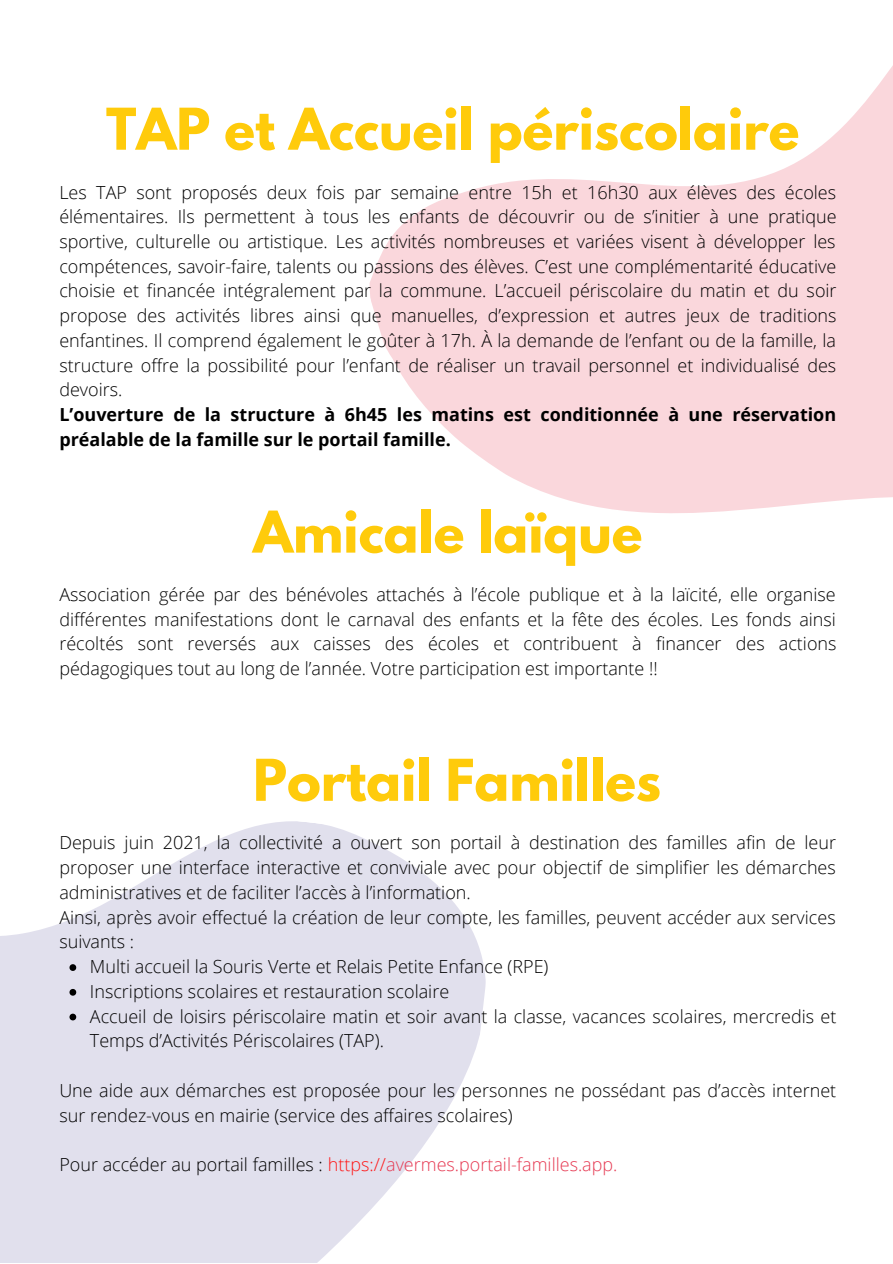
<style>
.page{position:relative;width:893px;height:1264px;background:#fff}
.page>*{position:absolute;margin:0;border:0;box-sizing:border-box;transform-origin:0 0}
.t1{font:700 51px "League Spartan";color:#ffcb0b}
.t2{font:300 18px/24.8px "Open Sans";color:#000}
.t3{font:700 18px/24.8px "Open Sans";color:#000}
.s1{color:#ff1616}
.s2{color:#e63952}
</style>
<div class="page">
<svg style="left:0;top:821px;width:486px;height:441px;fill:#e1e0ed"></svg>
<svg style="left:369px;top:67px;width:523px;height:446px;fill:#fad7dc"></svg>
<svg style="left:69px;top:964px;width:7px;height:6px"></svg>
<svg style="left:69px;top:988px;width:7px;height:7px"></svg>
<svg style="left:69px;top:1013px;width:7px;height:7px"></svg>
<p class="t1" style="left:106px;top:104px;width:694px">TAP et Accueil périscolaire</p>
<p class="t2" style="left:59px;top:179px;width:778px;text-align:justify">Les TAP sont proposés deux fois par semaine entre 15h et 16h30 aux élèves des écoles élémentaires. Ils permettent à tous les enfants de découvrir ou de s’initier à une pratique sportive, culturelle ou artistique. Les activités nombreuses et variées visent à développer les compétences, savoir-faire, talents ou passions des élèves. C’est une complémentarité éducative choisie et financée intégralement par la commune. L’accueil périscolaire du matin et du soir propose des activités libres ainsi que manuelles, d’expression et autres jeux de traditions enfantines. Il comprend également le goûter à 17h. À la demande de l’enfant ou de la famille, la structure offre la possibilité pour l’enfant de réaliser un travail personnel et individualisé des devoirs.</p>
<p class="t3" style="left:59px;top:402px;width:778px">L’ouverture de la structure à 6h45 les matins est conditionnée à une réservation préalable de la famille sur le portail famille.</p>
<p class="t1" style="left:253px;top:506px;width:391px">Amicale laïque</p>
<p class="t2" style="left:59px;top:581px;width:778px;text-align:justify">Association gérée par des bénévoles attachés à l’école publique et à la laïcité, elle organise différentes manifestations dont le carnaval des enfants et la fête des écoles. Les fonds ainsi récoltés sont reversés aux caisses des écoles et contribuent à financer des actions pédagogiques tout au long de l’année. Votre participation est importante !!</p>
<p class="t1" style="left:253px;top:755px;width:409px">Portail Familles</p>
<p class="t2" style="left:59px;top:830px;width:778px;text-align:justify">Depuis juin 2021, la collectivité a ouvert son portail à destination des familles afin de leur proposer une interface interactive et conviviale avec pour objectif de simplifier les démarches administratives et de faciliter l’accès à l’information.</p>
<p class="t2" style="left:59px;top:904px;width:777px">Ainsi, après avoir effectué la création de leur compte, les familles, peuvent accéder aux services suivants :</p>
<p class="t2" style="left:90px;top:953px;width:460px">Multi accueil la Souris Verte et Relais Petite Enfance (RPE)</p>
<p class="t2" style="left:90px;top:978px;width:361px">Inscriptions scolaires et restauration scolaire</p>
<p class="t2" style="left:90px;top:1003px;width:748px">Accueil de loisirs périscolaire matin et soir avant la classe, vacances scolaires, mercredis et<br>Temps d’Activités Périscolaires (TAP).</p>
<p class="t2" style="left:59px;top:1077px;width:778px">Une aide aux démarches est proposée pour les personnes ne possédant pas d’accès internet sur rendez-vous en mairie (service des affaires scolaires)</p>
<p class="t2" style="left:59px;top:1151px;width:559px">Pour accéder au portail familles : <span class="s1">https://</span><span class="s2">avermes.portail-familles.app.</span></p>
</div>
